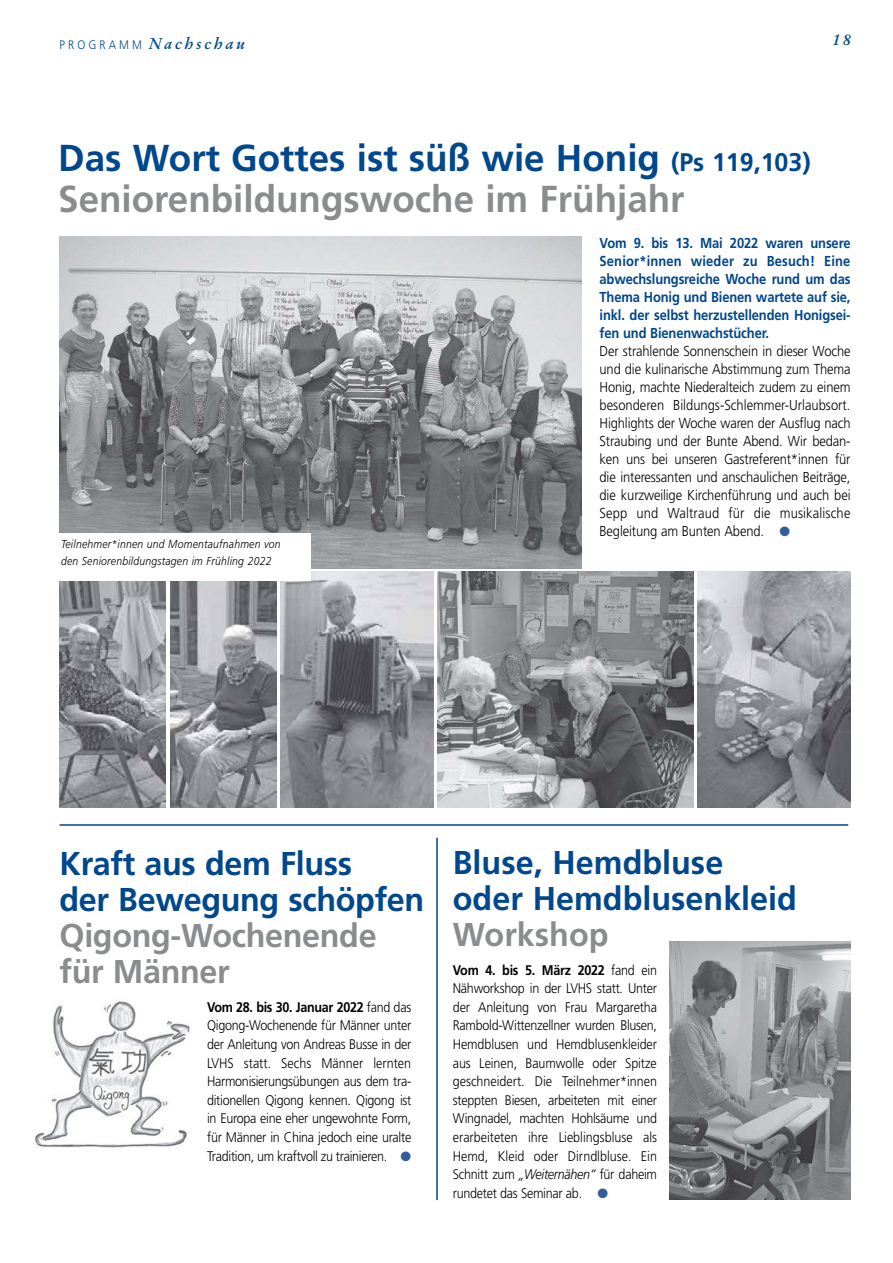
<style>
.page{position:relative;width:893px;height:1263px;background:#fff}
.page>*{position:absolute;margin:0;border:0;box-sizing:border-box;transform-origin:0 0}
.t1{font:700 37.5px/40.5px "Frutiger";color:#8a8c8e}
.t2{font:700 33px/36px "Frutiger";color:#00478c}
.t3{font:700 33px/36px "Frutiger";letter-spacing:-.01em;color:#8a8c8e}
.t4{font:15.45px "Gas Med Ita";letter-spacing:.195em;color:#00478c}
.t5{font:300 14.4px/18px "Frutiger";letter-spacing:.01em;color:#000;text-align:justify;scale:.9 1}
.t6{font:700 14.4px/18px "Frutiger";letter-spacing:-.01em;color:#00478c;text-align:justify;scale:.9 1}
.t7{font:300 13.95px/18.6px "Frutiger";letter-spacing:-.02em;color:#000;text-align:justify;scale:.9 1}
.t8{font:italic 300 11.55px/16.5px "Frutiger";letter-spacing:.02em;color:#000;scale:.9 1}
.s1{font-family:"Frutiger";font-weight:300;font-size:12.3px}
.s2{color:#00478c}
.s3{font-size:25.5px;color:#00478c}
.s4{color:#375c9b}
.s5{font-weight:700}
.s6{font-style:italic}
</style>
<div class="page">
<img style="left:60px;top:237px;width:521px;height:331px">
<img style="left:34px;top:1001px;width:156px;height:147px">
<img style="left:669px;top:942px;width:181px;height:257px">
<img style="left:438px;top:572px;width:255px;height:236px">
<img style="left:281px;top:572px;width:153px;height:236px">
<img style="left:170px;top:581px;width:106px;height:227px">
<img style="left:60px;top:581px;width:106px;height:227px">
<img style="left:697px;top:572px;width:153px;height:236px">
<div style="left:51px;top:534px;width:259px;height:47px;background:#fff"></div>
<hr style="left:60px;top:824px;width:788px;height:2px;background:#00478c">
<hr style="left:436px;top:838px;width:2px;height:362px;background:#00478c">
<p class="t4" style="left:60px;top:37px;width:187px"><span class="s1">PROGRAMM</span> Nachschau</p>
<p class="t4" style="left:832px;top:33px;width:20px">18</p>
<h1 class="t1" style="left:58px;top:141px;width:754px"><span class="s2">Das Wort Gottes ist süß wie Honig</span> <span class="s3">(Ps 119,103)<br></span>Seniorenbildungswoche im Frühjahr</h1>
<p class="t6" style="left:600px;top:235px;width:280px">Vom 9. bis 13. Mai 2022 waren unsere Senior*innen wieder zu Besuch! Eine abwechslungsreiche Woche rund um das Thema Honig und Bienen wartete auf sie, inkl. der selbst herzustellenden Honigsei&shy;fen und Bienenwachstücher.</p>
<p class="t5" style="left:600px;top:343px;width:280px">Der strahlende Sonnenschein in dieser Woche und die kulinarische Abstimmung zum Thema Honig, machte Niederalteich zudem zu einem besonderen Bildungs-Schlemmer-Urlaubsort.<br>Highlights der Woche waren der Ausflug nach Straubing und der Bunte Abend. Wir bedan&shy;ken uns bei unseren Gastreferent*innen für die interessanten und anschaulichen Beiträge, die kurzweilige Kirchenführung und auch bei Sepp und Waltraud für die musikalische Begleitung am Bunten Abend. <span class="s4">●</span></p>
<p class="t8" style="left:61px;top:537px;width:246px">Teilnehmer*innen und Momentaufnahmen von den Seniorenbildungstagen im Frühling 2022</p>
<h2 class="t2" style="left:60px;top:847px;width:366px">Kraft aus dem Fluss<br>der Bewegung schöpfen</h2>
<h2 class="t3" style="left:60px;top:919px;width:319px">Qigong-Wochenende für Männer</h2>
<p class="t7" style="left:207px;top:999px;width:228px"><span class="s5">Vom 28. bis 30. Januar 2022</span> fand das Qigong-Wochenende für Männer unter der Anleitung von Andreas Busse in der LVHS statt. Sechs Männer lernten Harmonisierungsübungen aus dem tra&shy;ditionellen Qigong kennen. Qigong ist in Europa eine eher ungewohnte Form, für Männer in China jedoch eine uralte Tradition, um kraftvoll zu trainieren. <span class="s4">●</span></p>
<h2 class="t2" style="left:453px;top:847px;width:346px">Bluse, Hemdbluse oder Hemdblusenkleid</h2>
<h2 class="t3" style="left:453px;top:919px;width:157px">Workshop</h2>
<p class="t7" style="left:453px;top:961px;width:228px"><span class="s5">Vom 4. bis 5. März 2022</span> fand ein Nähworkshop in der LVHS statt. Unter der Anleitung von Frau Margaretha Rambold-Wittenzellner wurden Blusen, Hemdblusen und Hemdblusenkleider aus Leinen, Baumwolle oder Spitze geschneidert. Die Teilnehmer*innen steppten Biesen, arbeiteten mit einer Wingnadel, machten Hohlsäume und erarbeiteten ihre Lieblingsbluse als Hemd, Kleid oder Dirndlbluse. Ein Schnitt zum <span class="s6">„Weiternähen“</span> für daheim rundetet das Seminar ab. <span class="s4">●</span></p>
</div>
